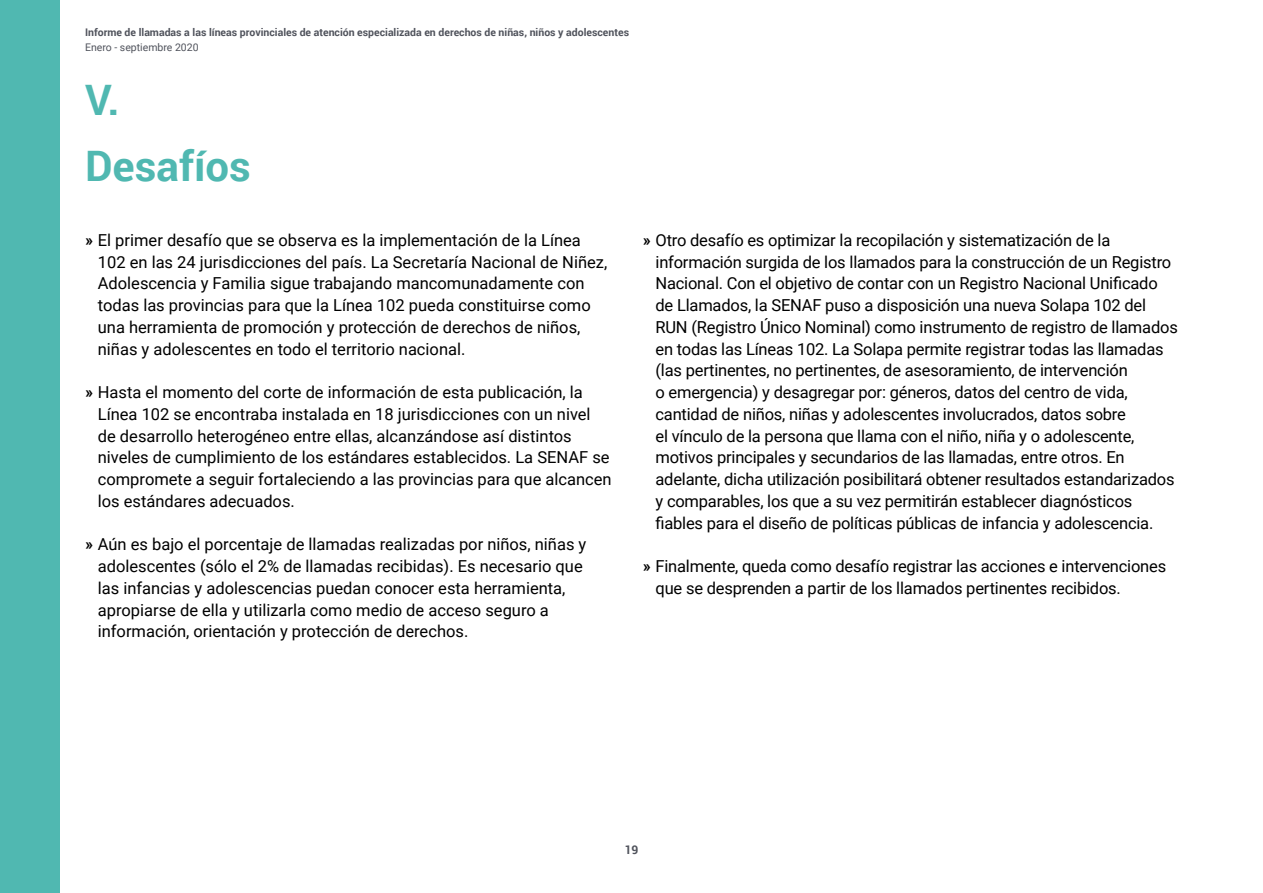
<style>
.page{position:relative;width:1263px;height:893px;background:#fff}
.page>*{position:absolute;margin:0;border:0;box-sizing:border-box;transform-origin:0 0}
.t1{font:700 42px/65.2px "Roboto";color:#50b8b1}
.t2{font:16.5px/21.8px "Roboto";letter-spacing:-.01em;color:#000}
.t3{font:700 12px "Roboto";color:#50535c}
.t4{font:700 10.5px "Roboto";color:#50535c}
.t5{font:10.5px "Roboto";color:#50535c}
.s1{font-weight:700}
</style>
<div class="page">
<div style="left:0;top:0;width:59px;height:893px;background:#50b8b1"></div>
<p class="t4" style="left:85px;top:24px;width:545px">Informe de llamadas a las líneas provinciales de atención especializada en derechos de niñas, niños y adolescentes</p>
<p class="t5" style="left:85px;top:40px;width:115px">Enero - septiembre 2020</p>
<h1 class="t1" style="left:85px;top:66px;width:167px">V.<br>Desafíos</h1>
<p class="t2" style="left:98px;top:228px;width:511px;text-indent:-13px"><span class="s1">»</span> El primer desafío que se observa es la implementación de la Línea 102 en las 24 jurisdicciones del país. La Secretaría Nacional de Niñez, Adolescencia y Familia sigue trabajando mancomunadamente con todas las provincias para que la Línea 102 pueda constituirse como una herramienta de promoción y protección de derechos de niños, niñas y adolescentes en todo el territorio nacional.</p>
<p class="t2" style="left:98px;top:381px;width:515px;text-indent:-13px"><span class="s1">»</span> Hasta el momento del corte de información de esta publicación, la Línea 102 se encontraba instalada en 18 jurisdicciones con un nivel de desarrollo heterogéneo entre ellas, alcanzándose así distintos niveles de cumplimiento de los estándares establecidos. La SENAF se compromete a seguir fortaleciendo a las provincias para que alcancen los estándares adecuados.</p>
<p class="t2" style="left:98px;top:533px;width:490px;text-indent:-13px"><span class="s1">»</span> Aún es bajo el porcentaje de llamadas realizadas por niños, niñas y adolescentes (sólo el 2% de llamadas recibidas). Es necesario que las infancias y adolescencias puedan conocer esta herramienta, apropiarse de ella y utilizarla como medio de acceso seguro a información, orientación y protección de derechos.</p>
<p class="t2" style="left:655px;top:228px;width:524px;text-indent:-13px"><span class="s1">»</span> Otro desafío es optimizar la recopilación y sistematización de la información surgida de los llamados para la construcción de un Registro Nacional. Con el objetivo de contar con un Registro Nacional Unificado de Llamados, la SENAF puso a disposición una nueva Solapa 102 del RUN (Registro Único Nominal) como instrumento de registro de llamados en todas las Líneas 102. La Solapa permite registrar todas las llamadas (las pertinentes, no pertinentes, de asesoramiento, de intervención<br>o emergencia) y desagregar por: géneros, datos del centro de vida, cantidad de niños, niñas y adolescentes involucrados, datos sobre<br>el vínculo de la persona que llama con el niño, niña y o adolescente, motivos principales y secundarios de las llamadas, entre otros. En adelante, dicha utilización posibilitará obtener resultados estandarizados y comparables, los que a su vez permitirán establecer diagnósticos fiables para el diseño de políticas públicas de infancia y adolescencia.</p>
<p class="t2" style="left:655px;top:555px;width:512px;text-indent:-13px"><span class="s1">»</span> Finalmente, queda como desafío registrar las acciones e intervenciones que se desprenden a partir de los llamados pertinentes recibidos.</p>
<p class="t3" style="left:625px;top:841px;width:15px">19</p>
</div>
